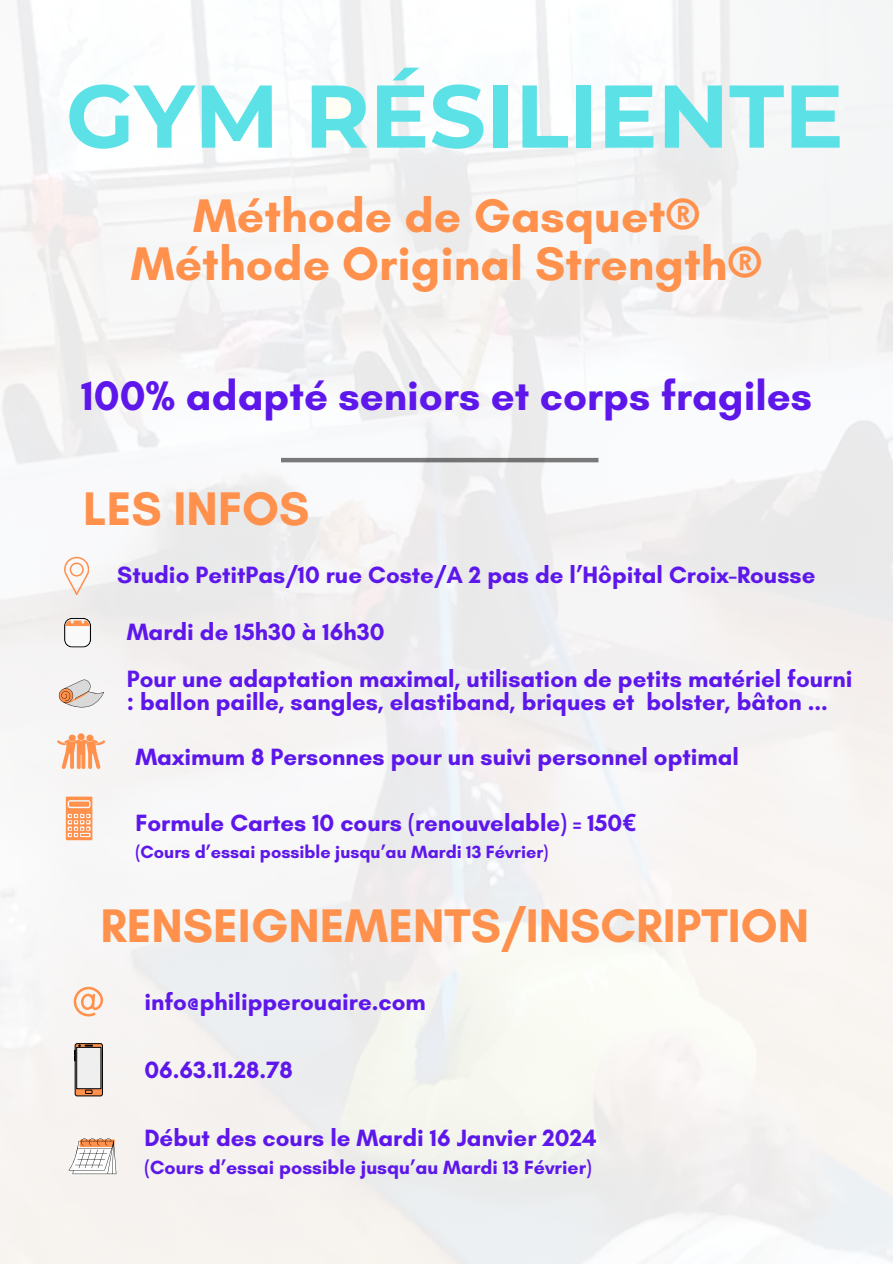
<style>
.page{position:relative;width:893px;height:1264px;background:#fff}
.page>*{position:absolute;margin:0;border:0;box-sizing:border-box;transform-origin:0 0}
.t1{font:700 88.8px "Montserrat";color:#5ce1e6}
.t2{font:700 48px "Glacial Indifference";color:#ff914d}
.t3{font:700 42px "Glacial Indifference";color:#5e17eb}
.t4{font:700 24px/22.5px "Glacial Indifference";color:#5e17eb}
.t5{font:700 19.5px "Glacial Indifference";color:#5e17eb}
.t6{font:700 18px "Glacial Indifference";color:#5e17eb}
.s1{font-family:"Noto Sans"}
</style>
<div class="page">
<img style="left:0;top:0;width:892px;height:1263px">
<hr style="left:281px;top:458px;width:317px;height:4px;background:#7a7a7b">
<svg style="left:64px;top:557px;width:25px;height:38px"></svg>
<svg style="left:64px;top:618px;width:27px;height:29px"></svg>
<svg style="left:58px;top:678px;width:46px;height:31px"></svg>
<svg style="left:66px;top:796px;width:26px;height:44px"></svg>
<svg style="left:73px;top:986px;width:31px;height:30px"></svg>
<svg style="left:75px;top:1043px;width:27px;height:52px"></svg>
<div style="left:75px;top:1043px;width:27px;height:52px;border:1px solid #000;border-radius:2px"></div>
<div style="left:77px;top:1047px;width:24px;height:41px;background:#efefef"></div>
<svg style="left:85px;top:1090px;width:7px;height:3px"></svg>
<svg style="left:74px;top:1044px;width:18px;height:16px"></svg>
<svg style="left:68px;top:1138px;width:48px;height:36px"></svg>
<svg style="left:57px;top:733px;width:48px;height:36px"></svg>
<p class="t1" style="left:66px;top:62px;width:779px">GYM RÉSILIENTE</p>
<p class="t2" style="left:193px;top:186px;width:508px">Méthode de Gasquet®</p>
<p class="t2" style="left:131px;top:234px;width:633px">Méthode Original Strength®</p>
<p class="t3" style="left:81px;top:370px;width:732px">100% adapté seniors et corps fragiles</p>
<p class="t2" style="left:83px;top:479px;width:228px">LES INFOS</p>
<p class="t4" style="left:117px;top:563px;width:699px">Studio PetitPas/10 rue Coste/A 2 pas de l’Hôpital Croix-Rousse</p>
<p class="t4" style="left:127px;top:620px;width:259px">Mardi de 15h30 à 16h30</p>
<p class="t4" style="left:127px;top:667px;width:727px">Pour une adaptation maximal, utilisation de petits matériel fourni : ballon paille, sangles, elastiband, briques et bolster, bâton ...</p>
<p class="t4" style="left:135px;top:744px;width:605px">Maximum 8 Personnes pour un suivi personnel optimal</p>
<p class="t4" style="left:135px;top:811px;width:502px">Formule Cartes 10 cours (renouvelable) = 150<span class="s1">€</span></p>
<p class="t6" style="left:135px;top:841px;width:414px">(Cours d’essai possible jusqu’au Mardi 13 Février)</p>
<p class="t2" style="left:100px;top:896px;width:710px">RENSEIGNEMENTS/INSCRIPTION</p>
<p class="t4" style="left:144px;top:990px;width:283px">info@philipperouaire.com</p>
<p class="t4" style="left:144px;top:1058px;width:150px">06.63.11.28.78</p>
<p class="t4" style="left:144px;top:1125px;width:453px">Début des cours le Mardi 16 Janvier 2024</p>
<p class="t5" style="left:144px;top:1155px;width:449px">(Cours d’essai possible jusqu’au Mardi 13 Février)</p>
</div>
